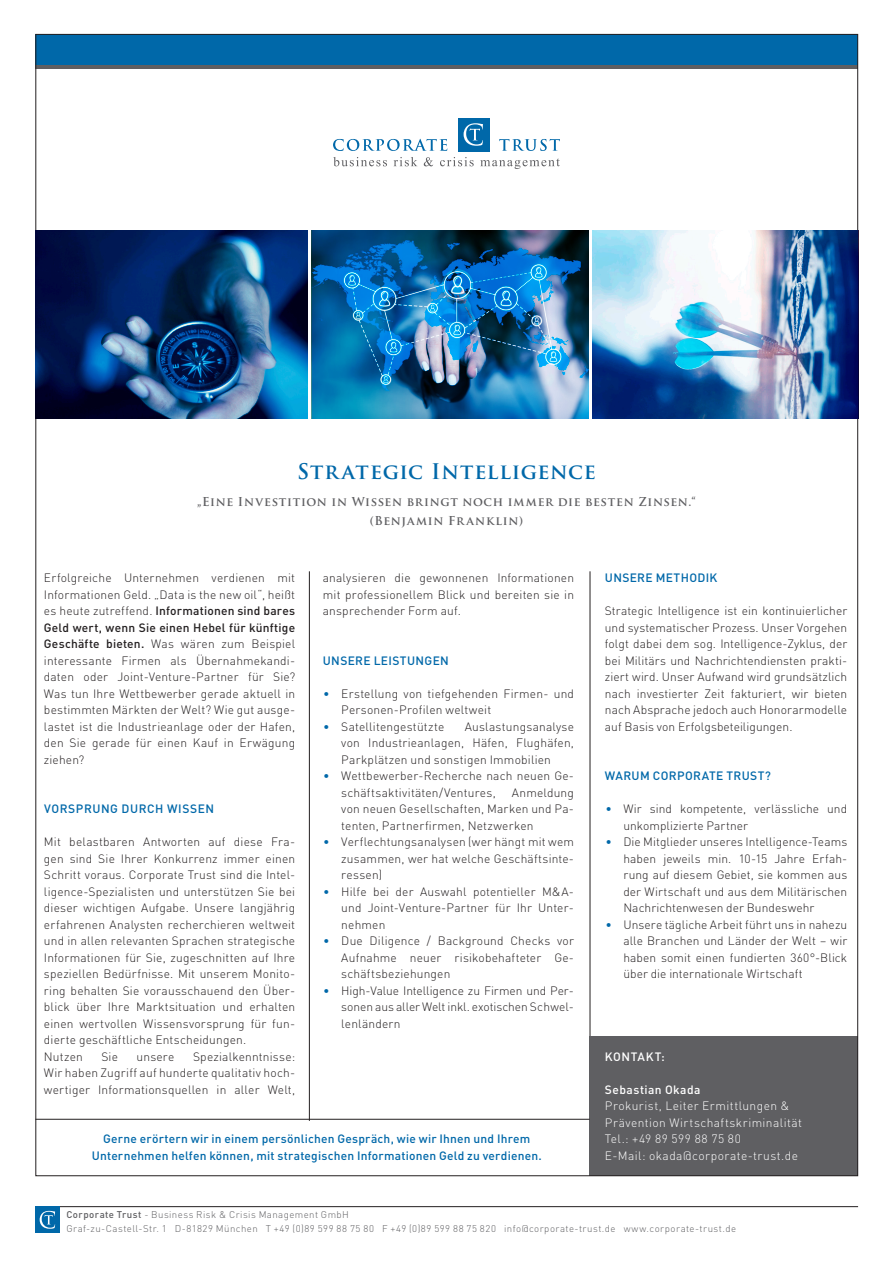
<style>
.page{position:relative;width:893px;height:1263px;background:#fff}
.page>*{position:absolute;margin:0;border:0;box-sizing:border-box;transform-origin:0 0}
.t1{font:700 21px "Trajan Pro";letter-spacing:.035em;color:#0068a9}
.Absatzformat_1{font:300 12px/16.5px "DIN Pro";letter-spacing:.015em;color:#231f20;text-align:justify}
.Absatzformat_1-2{font:500 12px/16.5px "DIN Pro";letter-spacing:.02em;color:#0068a9;text-align:center}
.Absatzformat_1-3{font:300 12px "DIN Pro";letter-spacing:.035em;color:#fff}
.t2{font:700 12px "Trajan Pro";letter-spacing:.055em;color:#5f5f62}
.Absatzformat_1-4{font:500 12px "DIN Pro";letter-spacing:.04em;color:#fff}
.Absatzformat_1-5{font:500 12px "DIN Pro";letter-spacing:.05em;color:#0068a9}
.Absatzformat_1-6{font:300 9.6px "DIN Pro";letter-spacing:.045em;color:#5f5f62}
.s1{font-weight:500}
.s2{color:#0068a9}
</style>
<div class="page">
<hr style="left:590px;top:571px;width:1px;height:578px;background:#231f20">
<div style="left:590px;top:1036px;width:268px;height:140px;background:#5f5f62"></div>
<svg style="left:333px;top:139px;width:114px;height:12px"></svg>
<svg style="left:499px;top:139px;width:61px;height:12px"></svg>
<div style="left:458px;top:118px;width:31px;height:33px;background:#0068a9"></div>
<svg style="left:464px;top:123px;width:19px;height:23px"></svg>
<svg style="left:333px;top:157px;width:54px;height:9px"></svg>
<svg style="left:393px;top:157px;width:24px;height:9px"></svg>
<svg style="left:424px;top:157px;width:9px;height:9px"></svg>
<svg style="left:440px;top:157px;width:34px;height:9px"></svg>
<svg style="left:480px;top:158px;width:80px;height:11px"></svg>
<hr style="left:309px;top:571px;width:1px;height:550px;background:#231f20">
<hr style="left:35px;top:1206px;width:823px;height:1px;background:#231f20">
<div style="left:35px;top:1206px;width:25px;height:27px;background:#0068a9"></div>
<svg style="left:40px;top:1211px;width:15px;height:18px"></svg>
<div style="left:35px;top:51px;width:822px;height:17px;background:#5f5f62"></div>
<div style="left:35px;top:34px;width:822px;height:31px;background:#0068a9"></div>
<hr style="left:35px;top:1119px;width:555px;height:1px;background:#231f20">
<img style="left:593px;top:230px;width:265px;height:189px">
<img style="left:35px;top:230px;width:273px;height:189px">
<img style="left:312px;top:230px;width:276px;height:189px">
<p class="t1" style="left:297px;top:458px;width:300px">Strategic Intelligence</p>
<p class="t2" style="left:197px;top:494px;width:500px">„Eine Investition in Wissen bringt noch immer die besten Zinsen.“</p>
<p class="t2" style="left:370px;top:513px;width:155px">(Benjamin Franklin)</p>
<p class="Absatzformat_1" style="left:44px;top:569px;width:253px">Erfolgreiche Unternehmen verdienen mit Informationen Geld. „Data is the new oil“, heißt es heute zutreffend. <span class="s1">Informationen sind bares Geld wert, wenn Sie einen Hebel für künftige Geschäfte bieten.</span> Was wären zum Beispiel interessante Firmen als Übernahmekandi&shy;daten oder Joint-Venture-Partner für Sie?<br>Was tun Ihre Wettbewerber gerade aktuell in bestimmten Märkten der Welt? Wie gut ausge&shy;lastet ist die Industrieanlage oder der Hafen, den Sie gerade für einen Kauf in Erwägung ziehen?</p>
<p class="Absatzformat_1-5" style="left:44px;top:801px;width:172px">VORSPRUNG DURCH WISSEN</p>
<p class="Absatzformat_1" style="left:44px;top:833px;width:253px">Mit belastbaren Antworten auf diese Fra&shy;gen sind Sie Ihrer Konkurrenz immer einen Schritt voraus. Corporate Trust sind die Intel&shy;ligence-Spezialisten und unterstützen Sie bei dieser wichtigen Aufgabe. Unsere langjährig erfahrenen Analysten recherchieren weltweit und in allen relevanten Sprachen strategische Informationen für Sie, zugeschnitten auf Ihre speziellen Bedürfnisse. Mit unserem Monito&shy;ring behalten Sie vorausschauend den Über&shy;blick über Ihre Marktsituation und erhalten einen wertvollen Wissensvorsprung für fun&shy;dierte geschäftliche Entscheidungen.</p>
<p class="Absatzformat_1" style="left:44px;top:1047px;width:40px">Nutzen</p>
<p class="Absatzformat_1" style="left:101px;top:1047px;width:18px">Sie</p>
<p class="Absatzformat_1" style="left:137px;top:1047px;width:39px">unsere</p>
<p class="Absatzformat_1" style="left:44px;top:1047px;width:253px;text-indent:149px">Spezialkenntnisse:<br>Wir haben Zugriff auf hunderte qualitativ hoch&shy;wertiger Informationsquellen in aller Welt,</p>
<p class="Absatzformat_1" style="left:323px;top:569px;width:253px">analysieren die gewonnenen Informationen mit professionellem Blick und bereiten sie in ansprechender Form auf.</p>
<p class="Absatzformat_1-2" style="left:323px;top:651px;width:127px">UNSERE LEISTUNGEN</p>
<p class="Absatzformat_1" style="left:341px;top:684px;width:234px;text-indent:-18px"><span class="s2">•</span> Erstellung von tiefgehenden Firmen- und<br>Personen-Profilen weltweit</p>
<p class="Absatzformat_1" style="left:323px;top:717px;width:123px"><span class="s2">•</span> Satellitengestützte</p>
<p class="Absatzformat_1" style="left:341px;top:717px;width:234px;text-indent:123px">Auslastungsanalyse von Industrieanlagen, Häfen, Flughäfen, Parkplätzen und sonstigen Immobilien</p>
<p class="Absatzformat_1" style="left:341px;top:767px;width:234px;text-indent:-18px"><span class="s2">•</span> Wettbewerber-Recherche nach neuen Ge&shy;schäftsaktivitäten/Ventures,</p>
<p class="Absatzformat_1" style="left:341px;top:783px;width:234px;text-indent:170px">Anmeldung von neuen Gesellschaften, Marken und Pa&shy;tenten, Partnerfirmen, Netzwerken</p>
<p class="Absatzformat_1" style="left:341px;top:833px;width:234px;text-indent:-18px"><span class="s2">•</span> Verflechtungsanalysen (wer hängt mit wem zusammen, wer hat welche Geschäftsinte&shy;ressen)</p>
<p class="Absatzformat_1" style="left:341px;top:882px;width:234px;text-indent:-18px"><span class="s2">•</span> Hilfe bei der Auswahl potentieller M&amp;A&shy;und Joint-Venture-Partner für Ihr Unter&shy;nehmen</p>
<p class="Absatzformat_1" style="left:341px;top:932px;width:234px;text-indent:-18px"><span class="s2">•</span> Due Diligence / Background Checks vor Aufnahme neuer risikobehafteter Ge&shy;schäftsbeziehungen</p>
<p class="Absatzformat_1" style="left:341px;top:981px;width:234px;text-indent:-18px"><span class="s2">•</span> High-Value Intelligence zu Firmen und Per&shy;sonen aus aller Welt inkl. exotischen Schwel&shy;lenländern</p>
<p class="Absatzformat_1-2" style="left:92px;top:1130px;width:451px">Gerne erörtern wir in einem persönlichen Gespräch, wie wir Ihnen und Ihrem<br>Unternehmen helfen können, mit strategischen Informationen Geld zu verdienen.</p>
<p class="Absatzformat_1-2" style="left:605px;top:569px;width:114px">UNSERE METHODIK</p>
<p class="Absatzformat_1" style="left:605px;top:602px;width:244px">Strategic Intelligence ist ein kontinuierlicher und systematischer Prozess. Unser Vorgehen folgt dabei dem sog. Intelligence-Zyklus, der bei Militärs und Nachrichtendiensten prakti&shy;ziert wird. Unser Aufwand wird grundsätzlich nach investierter Zeit fakturiert, wir bieten nach Absprache jedoch auch Honorarmodelle auf Basis von Erfolgsbeteiligungen.</p>
<p class="Absatzformat_1-2" style="left:605px;top:767px;width:168px">WARUM CORPORATE TRUST?</p>
<p class="Absatzformat_1" style="left:623px;top:800px;width:225px;text-indent:-18px"><span class="s2">•</span> Wir sind kompetente, verlässliche und unkomplizierte Partner</p>
<p class="Absatzformat_1" style="left:623px;top:833px;width:225px;text-indent:-18px"><span class="s2">•</span> Die Mitglieder unseres Intelligence-Teams haben jeweils min. 10-15 Jahre Erfah&shy;rung auf diesem Gebiet, sie kommen aus der Wirtschaft und aus dem Militärischen Nachrichtenwesen der Bundeswehr</p>
<p class="Absatzformat_1" style="left:623px;top:915px;width:225px;text-indent:-18px"><span class="s2">•</span> Unsere tägliche Arbeit führt uns in nahezu alle Branchen und Länder der Welt – wir haben somit einen fundierten 360°-Blick über die internationale Wirtschaft</p>
<p class="Absatzformat_1-4" style="left:605px;top:1048px;width:61px">KONTAKT:</p>
<p class="Absatzformat_1-4" style="left:605px;top:1081px;width:97px">Sebastian Okada</p>
<p class="Absatzformat_1-3" style="left:605px;top:1098px;width:186px">Prokurist, Leiter Ermittlungen &amp;</p>
<p class="Absatzformat_1-3" style="left:605px;top:1114px;width:199px">Prävention Wirtschaftskriminalität</p>
<p class="Absatzformat_1-3" style="left:605px;top:1131px;width:137px">Tel.: +49 89 599 88 75 80</p>
<p class="Absatzformat_1-3" style="left:605px;top:1147px;width:195px">E-Mail: okada@corporate-trust.de</p>
<p class="Absatzformat_1-6" style="left:66px;top:1208px;width:284px"><span class="s1">Corporate Trust</span> - Business Risk &amp; Crisis Management GmbH</p>
<p class="Absatzformat_1-6" style="left:66px;top:1221px;width:671px">Graf-zu-Castell-Str. 1 D-81829 München T +49 (0)89 599 88 75 80 F +49 (0)89 599 88 75 820 info@corporate-trust.de www.corporate-trust.de</p>
</div>
